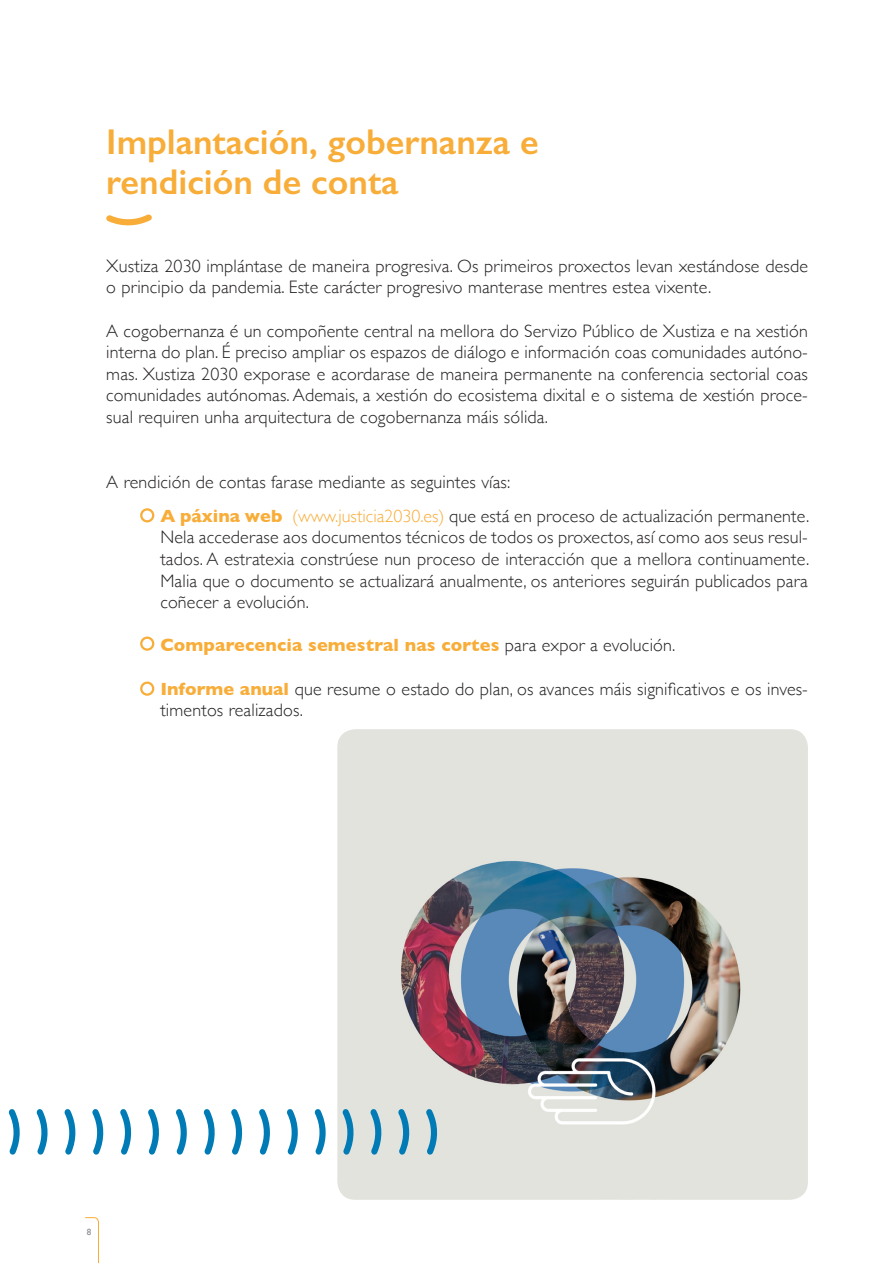
<style>
.page{position:relative;width:893px;height:1263px;background:#fff}
.page>*{position:absolute;margin:0;border:0;box-sizing:border-box;transform-origin:0 0}
.t1{font:600 36px "Gill Sans";color:#f8ad39}
.t2{font:300 18px/21.6px "Gill Sans";letter-spacing:.01em;color:#231f20}
.t3{font:700 18px "Gill Sans";letter-spacing:.01em;color:#f8ad39}
.t4{font:9px "Gill Sans";color:#86888e}
.s1{font-weight:700;color:#f8ad39}
.s2{color:#f8ad39}
.s3{font-weight:300;color:#231f20}
</style>
<div class="page">
<svg style="left:85px;top:1217px;width:14px;height:46px"></svg>
<svg style="left:106px;top:214px;width:46px;height:12px"></svg>
<div style="left:140px;top:508px;width:14px;height:14px;border:2px solid #f8ad39;border-radius:50%"></div>
<div style="left:140px;top:681px;width:14px;height:15px;border:2px solid #f8ad39;border-radius:50%"></div>
<div style="left:140px;top:636px;width:14px;height:15px;border:2px solid #f8ad39;border-radius:50%"></div>
<img style="left:337px;top:729px;width:471px;height:471px">
<svg style="left:231px;top:1109px;width:12px;height:46px"></svg>
<svg style="left:8px;top:1109px;width:12px;height:46px"></svg>
<svg style="left:342px;top:1108px;width:13px;height:47px"></svg>
<svg style="left:120px;top:1109px;width:12px;height:46px"></svg>
<svg style="left:287px;top:1109px;width:11px;height:46px"></svg>
<svg style="left:64px;top:1109px;width:12px;height:46px"></svg>
<svg style="left:398px;top:1108px;width:13px;height:47px"></svg>
<svg style="left:176px;top:1109px;width:11px;height:46px"></svg>
<svg style="left:259px;top:1109px;width:11px;height:46px"></svg>
<svg style="left:36px;top:1109px;width:12px;height:46px"></svg>
<svg style="left:370px;top:1108px;width:13px;height:47px"></svg>
<svg style="left:148px;top:1109px;width:11px;height:46px"></svg>
<svg style="left:314px;top:1109px;width:12px;height:46px"></svg>
<svg style="left:92px;top:1109px;width:12px;height:46px"></svg>
<svg style="left:426px;top:1108px;width:13px;height:47px"></svg>
<svg style="left:203px;top:1109px;width:12px;height:46px"></svg>
<div style="left:378px;top:772px;width:389px;height:80px;background:#e2e3dd"></div>
<p class="t1" style="left:106px;top:120px;width:434px">Implantación, gobernanza e</p>
<p class="t1" style="left:106px;top:160px;width:294px">rendición de conta</p>
<p class="t2" style="left:106px;top:254px;width:703px">Xustiza 2030 implántase de maneira progresiva. Os primeiros proxectos levan xestándose desde o principio da pandemia. Este carácter progresivo manterase mentres estea vixente.</p>
<p class="t2" style="left:106px;top:319px;width:703px;text-align:justify">A cogobernanza é un compoñente central na mellora do Servizo Público de Xustiza e na xestión interna do plan. É preciso ampliar os espazos de diálogo e información coas comunidades autóno&shy;mas. Xustiza 2030 exporase e acordarase de maneira permanente na conferencia sectorial coas comunidades autónomas. Ademais, a xestión do ecosistema dixital e o sistema de xestión proce&shy;sual requiren unha arquitectura de cogobernanza máis sólida.</p>
<p class="t2" style="left:106px;top:470px;width:406px">A rendición de contas farase mediante as seguintes vías:</p>
<p class="t2" style="left:160px;top:504px;width:651px;text-align:justify"><span class="s1">A páxina web</span> <span class="s2">(www.justicia2030.es)</span> que está en proceso de actualización permanente.<br>Nela accederase aos documentos técnicos de todos os proxectos, así como aos seus resul&shy;tados. A estratexia constrúese nun proceso de interacción que a mellora continuamente.<br>Malia que o documento se actualizará anualmente, os anteriores seguirán publicados para coñecer a evolución.</p>
<p class="t3" style="left:160px;top:631px;width:516px">Comparecencia semestral nas cortes <span class="s3">para expor a evolución.</span></p>
<p class="t2" style="left:160px;top:677px;width:649px"><span class="s1">Informe anual</span> que resume o estado do plan, os avances máis significativos e os inves&shy;timentos realizados.</p>
<p class="t4" style="left:87px;top:1226px;width:6px">8</p>
</div>
